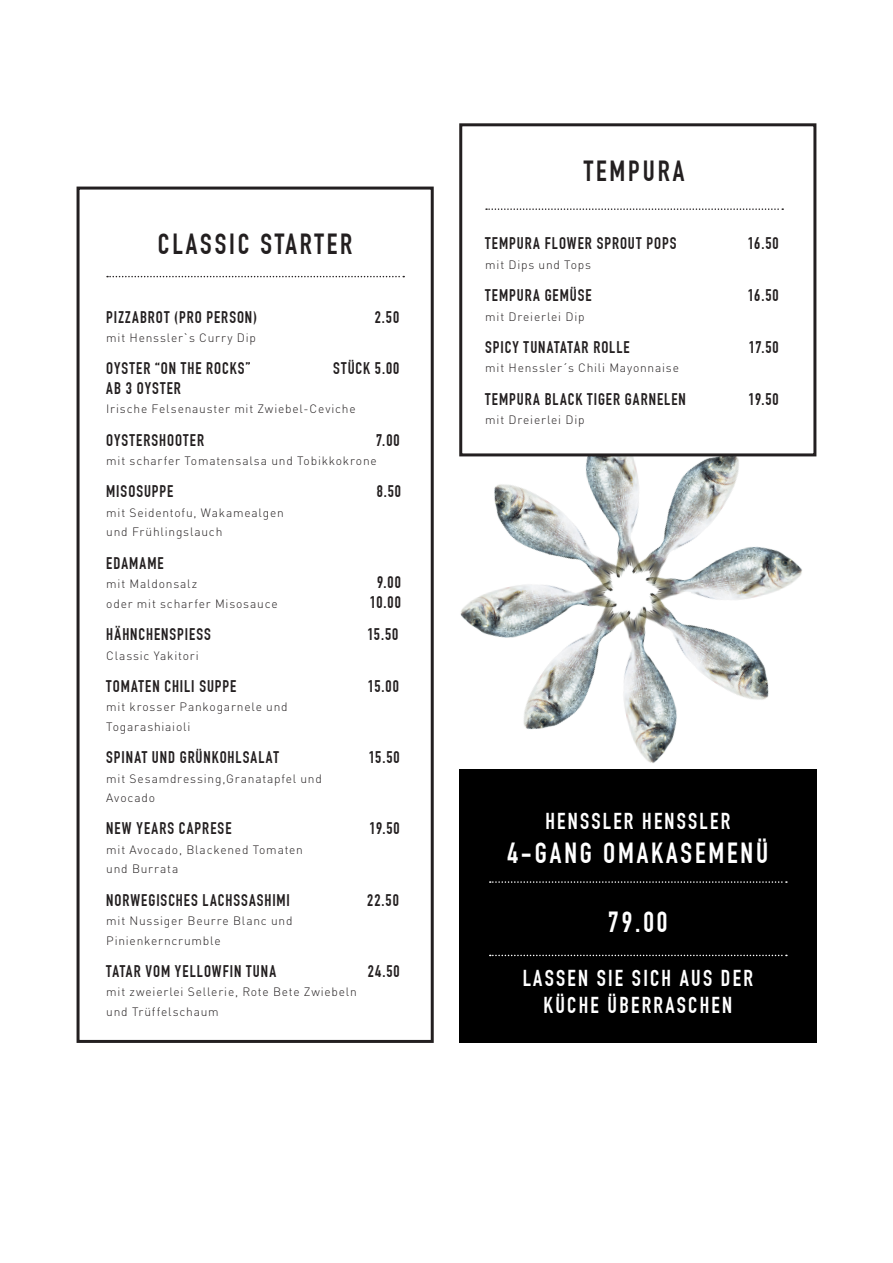
<style>
.page{position:relative;width:893px;height:1263px;background:#fff}
.page>*{position:absolute;margin:0;border:0;box-sizing:border-box;transform-origin:0 0}
.t1{font:700 28.5px "DIN Condensed";letter-spacing:.1em;color:#fff}
.t2{font:700 28.5px "DIN Condensed";letter-spacing:.1em;color:#231f20}
.t3{font:700 22.5px "DIN Condensed";letter-spacing:.1em;color:#fff}
.t4{font:700 16.5px "DIN Condensed";letter-spacing:.06em;color:#231f20}
.t5{font:300 12px/19.5px "DIN Pro";letter-spacing:.065em;color:#231f20}
</style>
<div class="page">
<img style="left:666px;top:551px;width:136px;height:188px">
<img style="left:459px;top:456px;width:134px;height:169px">
<img style="left:482px;top:562px;width:184px;height:208px">
<img style="left:593px;top:456px;width:178px;height:158px">
<div style="left:77px;top:187px;width:357px;height:856px;border:3px solid #231f20"></div>
<svg style="left:107px;top:276px;width:297px;height:1px"></svg>
<div style="left:459px;top:123px;width:357px;height:333px;border:3px solid #231f20"></div>
<svg style="left:486px;top:208px;width:297px;height:2px"></svg>
<div style="left:459px;top:770px;width:357px;height:273px;background:#000"></div>
<svg style="left:490px;top:881px;width:297px;height:2px"></svg>
<svg style="left:490px;top:955px;width:297px;height:1px"></svg>
<p class="t2" style="left:158px;top:227px;width:196px">CLASSIC STARTER</p>
<p class="t4" style="left:106px;top:307px;width:152px">PIZZABROT (PRO PERSON)</p>
<p class="t4" style="left:375px;top:307px;width:26px">2.50</p>
<p class="t5" style="left:106px;top:328px;width:151px">mit Henssler`s Curry Dip</p>
<p class="t4" style="left:106px;top:359px;width:146px">OYSTER “ON THE ROCKS”</p>
<p class="t4" style="left:333px;top:359px;width:68px">STÜCK 5.00</p>
<p class="t4" style="left:106px;top:378px;width:76px">AB 3 OYSTER</p>
<p class="t5" style="left:106px;top:399px;width:251px">Irische Felsenauster mit Zwiebel-Ceviche</p>
<p class="t4" style="left:106px;top:430px;width:99px">OYSTERSHOOTER</p>
<p class="t4" style="left:376px;top:430px;width:25px">7.00</p>
<p class="t5" style="left:106px;top:451px;width:272px">mit scharfer Tomatensalsa und Tobikkokrone</p>
<p class="t4" style="left:106px;top:482px;width:69px">MISOSUPPE</p>
<p class="t4" style="left:377px;top:482px;width:26px">8.50</p>
<p class="t5" style="left:106px;top:502px;width:179px">mit Seidentofu, Wakamealgen und Frühlingslauch</p>
<p class="t4" style="left:106px;top:553px;width:59px">EDAMAME</p>
<p class="t5" style="left:106px;top:574px;width:93px">mit Maldonsalz</p>
<p class="t4" style="left:377px;top:573px;width:25px">9.00</p>
<p class="t5" style="left:106px;top:593px;width:173px">oder mit scharfer Misosauce</p>
<p class="t4" style="left:370px;top:592px;width:32px">10.00</p>
<p class="t4" style="left:106px;top:624px;width:106px">HÄHNCHENSPIESS</p>
<p class="t4" style="left:367px;top:624px;width:32px">15.50</p>
<p class="t5" style="left:106px;top:645px;width:94px">Classic Yakitori</p>
<p class="t4" style="left:106px;top:676px;width:132px">TOMATEN CHILI SUPPE</p>
<p class="t4" style="left:368px;top:676px;width:32px">15.00</p>
<p class="t5" style="left:106px;top:697px;width:183px">mit krosser Pankogarnele und<br>Togarashiaioli</p>
<p class="t4" style="left:106px;top:747px;width:174px">SPINAT UND GRÜNKOHLSALAT</p>
<p class="t4" style="left:369px;top:747px;width:32px">15.50</p>
<p class="t5" style="left:106px;top:768px;width:217px">mit Sesamdressing,Granatapfel und<br>Avocado</p>
<p class="t4" style="left:106px;top:819px;width:127px">NEW YEARS CAPRESE</p>
<p class="t4" style="left:370px;top:819px;width:32px">19.50</p>
<p class="t5" style="left:106px;top:839px;width:198px">mit Avocado, Blackened Tomaten und Burrata</p>
<p class="t4" style="left:106px;top:890px;width:185px">NORWEGISCHES LACHSSASHIMI</p>
<p class="t4" style="left:367px;top:890px;width:33px">22.50</p>
<p class="t5" style="left:106px;top:910px;width:188px">mit Nussiger Beurre Blanc und<br>Pinienkerncrumble</p>
<p class="t4" style="left:106px;top:961px;width:171px">TATAR VOM YELLOWFIN TUNA</p>
<p class="t4" style="left:368px;top:961px;width:34px">24.50</p>
<p class="t5" style="left:106px;top:982px;width:252px">mit zweierlei Sellerie, Rote Bete Zwiebeln und Trüffelschaum</p>
<p class="t2" style="left:584px;top:155px;width:102px">TEMPURA</p>
<p class="t4" style="left:485px;top:234px;width:193px">TEMPURA FLOWER SPROUT POPS</p>
<p class="t4" style="left:748px;top:234px;width:32px">16.50</p>
<p class="t5" style="left:485px;top:254px;width:107px">mit Dips und Tops</p>
<p class="t4" style="left:485px;top:286px;width:108px">TEMPURA GEMÜSE</p>
<p class="t4" style="left:748px;top:286px;width:32px">16.50</p>
<p class="t5" style="left:485px;top:306px;width:101px">mit Dreierlei Dip</p>
<p class="t4" style="left:485px;top:337px;width:146px">SPICY TUNATATAR ROLLE</p>
<p class="t4" style="left:749px;top:337px;width:31px">17.50</p>
<p class="t5" style="left:485px;top:358px;width:195px">mit Henssler´s Chili Mayonnaise</p>
<p class="t4" style="left:485px;top:389px;width:202px">TEMPURA BLACK TIGER GARNELEN</p>
<p class="t4" style="left:748px;top:389px;width:32px">19.50</p>
<p class="t5" style="left:485px;top:410px;width:101px">mit Dreierlei Dip</p>
<p class="t3" style="left:545px;top:807px;width:186px">HENSSLER HENSSLER</p>
<p class="t1" style="left:507px;top:836px;width:262px">4-GANG OMAKASEMENÜ</p>
<p class="t1" style="left:608px;top:905px;width:61px">79.00</p>
<p class="t3" style="left:523px;top:965px;width:232px">LASSEN SIE SICH AUS DER</p>
<p class="t3" style="left:544px;top:992px;width:190px">KÜCHE ÜBERRASCHEN</p>
</div>
